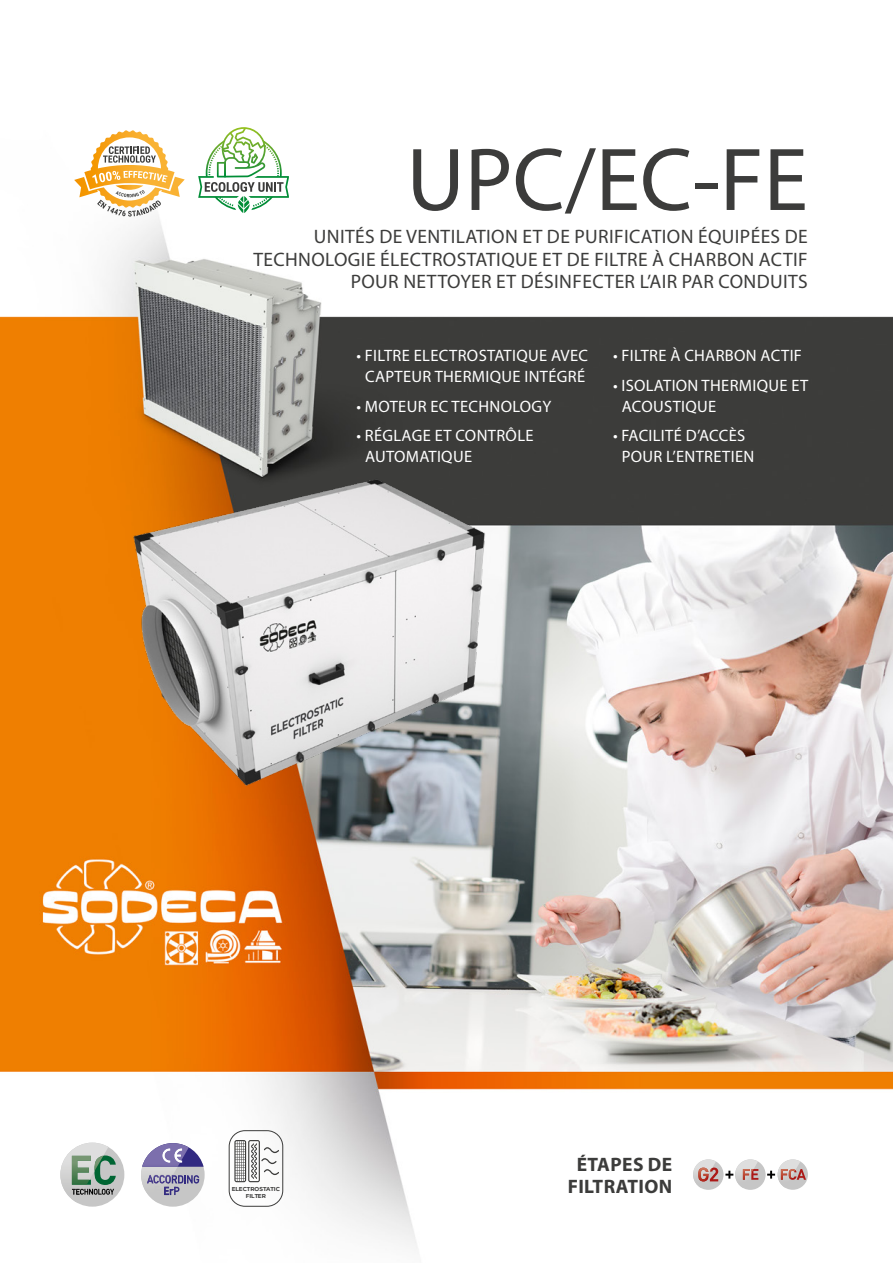
<style>
.page{position:relative;width:893px;height:1263px;background:#fff}
.page>*{position:absolute;margin:0;border:0;box-sizing:border-box;transform-origin:0 0}
.t1{font:90px "Myriad Pro";color:#3c3c3b}
.t2{font:19.5px/22.5px "Myriad Pro";letter-spacing:.02em;color:#3c3c3b;text-align:right}
.t3{font:700 19.5px "Myriad Pro";letter-spacing:.02em;color:#3c3c3b}
.t4{font:16.5px/21px "Myriad Pro";letter-spacing:.02em;color:#fff;text-align:center}
.t5{font:700 5.7px/6.4px "Montserrat";color:#3c3c3b;text-align:center}
</style>
<div class="page">
<img style="left:0;top:217px;width:893px;height:1032px">
<div style="left:60px;top:1143px;width:64px;height:64px;background:#c6c6c6;border-radius:50%"></div>
<img style="left:60px;top:1143px;width:48px;height:59px">
<svg style="left:72px;top:1155px;width:44px;height:40px"></svg>
<div style="left:141px;top:1143px;width:64px;height:64px;background:#c6c6c6;border-radius:50%"></div>
<img style="left:141px;top:1144px;width:32px;height:32px">
<svg style="left:189px;top:1143px;width:15px;height:24px"></svg>
<svg style="left:147px;top:1175px;width:52px;height:20px"></svg>
<img style="left:142px;top:1143px;width:47px;height:24px">
<img style="left:162px;top:1148px;width:8px;height:14px">
<img style="left:174px;top:1148px;width:8px;height:14px">
<div style="left:735px;top:1159px;width:31px;height:31px;background:#c6c6c6;border-radius:50%"></div>
<img style="left:735px;top:1159px;width:23px;height:29px">
<svg style="left:743px;top:1169px;width:15px;height:11px"></svg>
<div style="left:693px;top:1159px;width:30px;height:31px;background:#c6c6c6;border-radius:50%"></div>
<img style="left:693px;top:1159px;width:23px;height:29px">
<svg style="left:698px;top:1167px;width:20px;height:14px"></svg>
<div style="left:778px;top:1159px;width:30px;height:31px;background:#c6c6c6;border-radius:50%"></div>
<img style="left:778px;top:1159px;width:22px;height:29px">
<svg style="left:781px;top:1169px;width:25px;height:11px"></svg>
<svg style="left:767px;top:1171px;width:8px;height:7px"></svg>
<svg style="left:725px;top:1171px;width:8px;height:7px"></svg>
<div style="left:229px;top:1130px;width:54px;height:77px;border:1px solid #3c3c3b;border-radius:16px"></div>
<svg style="left:234px;top:1140px;width:45px;height:42px"></svg>
<img style="left:60px;top:459px;width:513px;height:345px">
<svg style="left:74px;top:130px;width:111px;height:87px"></svg>
<svg style="left:198px;top:127px;width:91px;height:86px"></svg>
<h1 class="t1" style="left:406px;top:124px;width:403px">UPC/EC-FE</h1>
<p class="t2" style="left:253px;top:225px;width:556px">UNITÉS DE VENTILATION ET DE PURIFICATION ÉQUIPÉES DE<br>TECHNOLOGIE ÉLECTROSTATIQUE ET DE FILTRE À CHARBON ACTIF<br>POUR NETTOYER ET DÉSINFECTER L’AIR PAR CONDUITS</p>
<p class="t4" style="left:356px;top:345px;width:233px">• FILTRE ELECTROSTATIQUE AVEC<br>CAPTEUR THERMIQUE INTÉGRÉ</p>
<p class="t4" style="left:356px;top:395px;width:196px">• MOTEUR EC TECHNOLOGY</p>
<p class="t4" style="left:365px;top:425px;width:170px;text-align:left;text-indent:-9px">• RÉGLAGE ET CONTRÔLE<br>AUTOMATIQUE</p>
<p class="t4" style="left:613px;top:345px;width:190px">• FILTRE À CHARBON ACTIF</p>
<p class="t4" style="left:622px;top:374px;width:188px;text-align:left;text-indent:-9px">• ISOLATION THERMIQUE ET<br>ACOUSTIQUE</p>
<p class="t4" style="left:613px;top:425px;width:143px">• FACILITÉ D’ACCÈS<br>POUR L’ENTRETIEN</p>
<p class="t3" style="left:577px;top:1151px;width:97px">ÉTAPES DE</p>
<p class="t5" style="left:232px;top:1186px;width:50px">ELECTROSTATIC<br>FILTER</p>
<p class="t3" style="left:568px;top:1174px;width:106px">FILTRATION</p>
</div>
